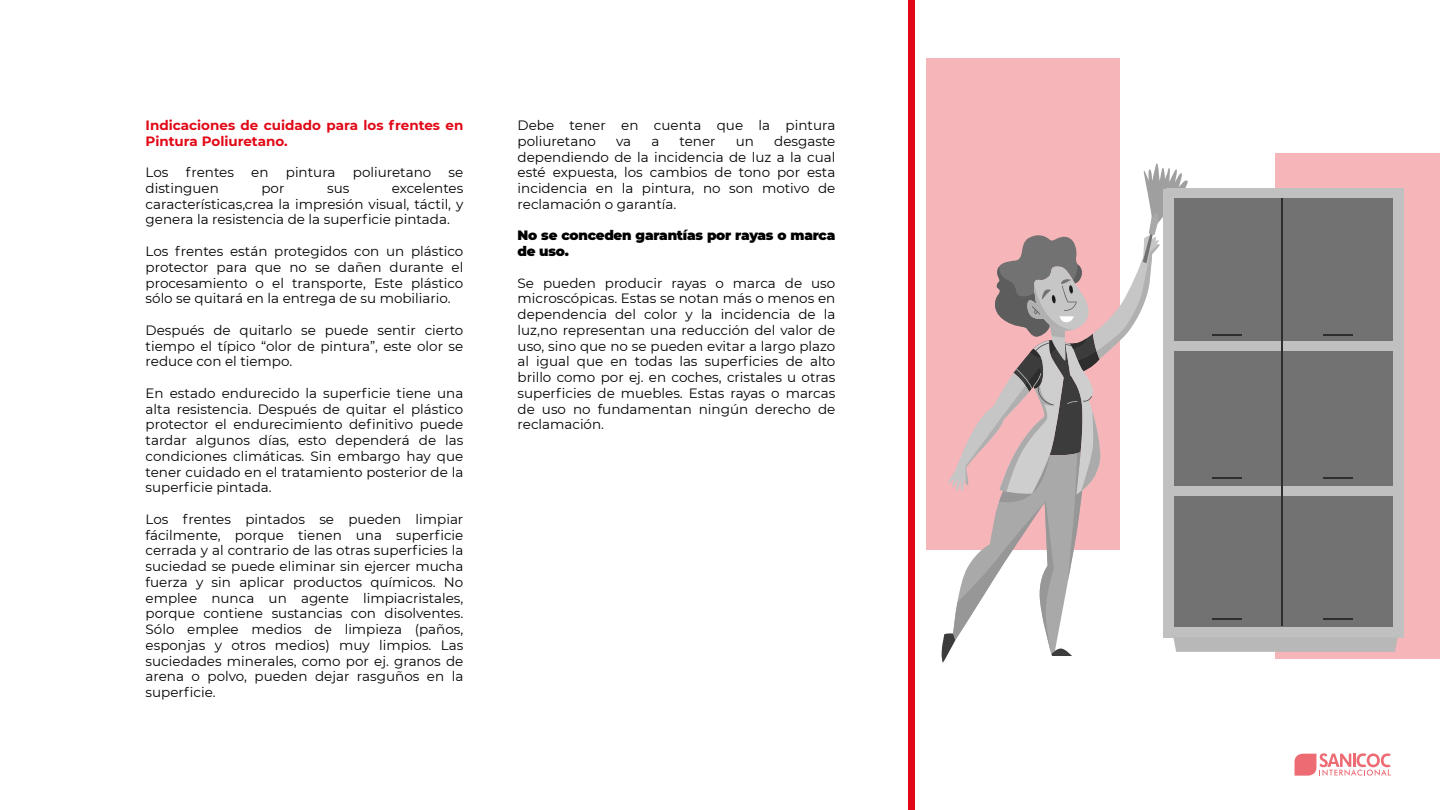
<style>
.page{position:relative;width:1440px;height:810px;background:#fff}
.page>*{position:absolute;margin:0;border:0;box-sizing:border-box;transform-origin:0 0}
.t1{font:13.5px/15.8px "Montserrat";color:#000;text-align:justify}
.t2{font:700 13.5px/15.8px "Montserrat";color:#e10917}
.t3{font:900 13.5px/15.8px "Montserrat";letter-spacing:-.015em;color:#000}
</style>
<div class="page">
<div style="left:927px;top:58px;width:193px;height:492px;background:#f6b5b9"></div>
<div style="left:1275px;top:154px;width:165px;height:505px;background:#f6b5b9"></div>
<div style="left:1393px;top:189px;width:11px;height:448px;background:#c0c0c0"></div>
<div style="left:1166px;top:188px;width:237px;height:11px;background:#c0c0c0"></div>
<svg style="left:941px;top:163px;width:457px;height:500px"></svg>
<div style="left:1283px;top:199px;width:110px;height:142px;background:#727272"></div>
<div style="left:1174px;top:199px;width:110px;height:142px;background:#727272"></div>
<div style="left:1283px;top:352px;width:110px;height:134px;background:#727272"></div>
<div style="left:1174px;top:352px;width:110px;height:134px;background:#727272"></div>
<div style="left:1283px;top:496px;width:110px;height:131px;background:#727272"></div>
<div style="left:1174px;top:496px;width:110px;height:131px;background:#727272"></div>
<hr style="left:1282px;top:199px;width:1px;height:427px;background:#2e2e2e">
<hr style="left:1323px;top:334px;width:30px;height:2px;background:#2e2e2e">
<hr style="left:1212px;top:334px;width:30px;height:2px;background:#2e2e2e">
<hr style="left:1323px;top:477px;width:30px;height:1px;background:#2e2e2e">
<hr style="left:1212px;top:477px;width:30px;height:1px;background:#2e2e2e">
<hr style="left:1323px;top:618px;width:30px;height:2px;background:#2e2e2e">
<hr style="left:1212px;top:618px;width:30px;height:2px;background:#2e2e2e">
<div style="left:908px;top:0;width:7px;height:810px;background:#e10917"></div>
<svg style="left:1294px;top:753px;width:97px;height:23px"></svg>
<p class="t2" style="left:146px;top:117px;width:319px">Indicaciones de cuidado para los frentes en<br>Pintura Poliuretano.</p>
<p class="t1" style="left:146px;top:164px;width:24px">Los</p>
<p class="t1" style="left:186px;top:164px;width:50px">frentes</p>
<p class="t1" style="left:251px;top:164px;width:19px">en</p>
<p class="t1" style="left:286px;top:164px;width:51px">pintura</p>
<p class="t1" style="left:353px;top:164px;width:80px">poliuretano</p>
<p class="t1" style="left:449px;top:164px;width:16px">se</p>
<p class="t1" style="left:146px;top:180px;width:75px">distinguen</p>
<p class="t1" style="left:261px;top:180px;width:25px">por</p>
<p class="t1" style="left:327px;top:180px;width:24px">sus</p>
<p class="t1" style="left:146px;top:180px;width:319px;text-indent:246px">excelentes características,crea la impresión visual, táctil, y genera la resistencia de la superficie pintada.</p>
<p class="t1" style="left:146px;top:243px;width:319px">Los frentes están protegidos con un plástico protector para que no se dañen durante el procesamiento o el transporte, Este plástico sólo se quitará en la entrega de su mobiliario.</p>
<p class="t1" style="left:146px;top:322px;width:319px">Después de quitarlo se puede sentir cierto tiempo el típico “olor de pintura”, este olor se reduce con el tiempo.</p>
<p class="t1" style="left:146px;top:385px;width:319px">En estado endurecido la superficie tiene una alta resistencia. Después de quitar el plástico protector el endurecimiento definitivo puede tardar algunos días, esto dependerá de las condiciones climáticas. Sin embargo hay que tener cuidado en el tratamiento posterior de la superficie pintada.</p>
<p class="t1" style="left:146px;top:511px;width:319px">Los frentes pintados se pueden limpiar fácilmente, porque tienen una superficie cerrada y al contrario de las otras superficies la suciedad se puede eliminar sin ejercer mucha fuerza y sin aplicar productos químicos. No emplee nunca un agente limpiacristales, porque contiene sustancias con disolventes.<br>Sólo emplee medios de limpieza (paños, esponjas y otros medios) muy limpios. Las suciedades minerales, como por ej. granos de arena o polvo, pueden dejar rasguños en la superficie.</p>
<p class="t1" style="left:518px;top:117px;width:319px">Debe tener en cuenta que la pintura poliuretano</p>
<p class="t1" style="left:518px;top:133px;width:319px;text-indent:257px">desgaste dependiendo de la incidencia de luz a la cual esté expuesta, los cambios de tono por esta incidencia en la pintura, no son motivo de reclamación o garantía.</p>
<p class="t3" style="left:518px;top:227px;width:319px">No se conceden garantías por rayas o marca de uso.</p>
<p class="t1" style="left:518px;top:274px;width:319px">Se pueden producir rayas o marca de uso microscópicas. Estas se notan más o menos en dependencia del color y la incidencia de la luz,no representan una reducción del valor de uso, sino que no se pueden evitar a largo plazo al igual que en todas las superficies de alto brillo como por ej. en coches, cristales u otras superficies de muebles. Estas rayas o marcas de uso no fundamentan ningún derecho de reclamación.</p>
<p class="t1" style="left:616px;top:133px;width:17px">va</p>
<p class="t1" style="left:651px;top:133px;width:9px">a</p>
<p class="t1" style="left:680px;top:133px;width:38px">tener</p>
<p class="t1" style="left:736px;top:133px;width:20px">un</p>
</div>
